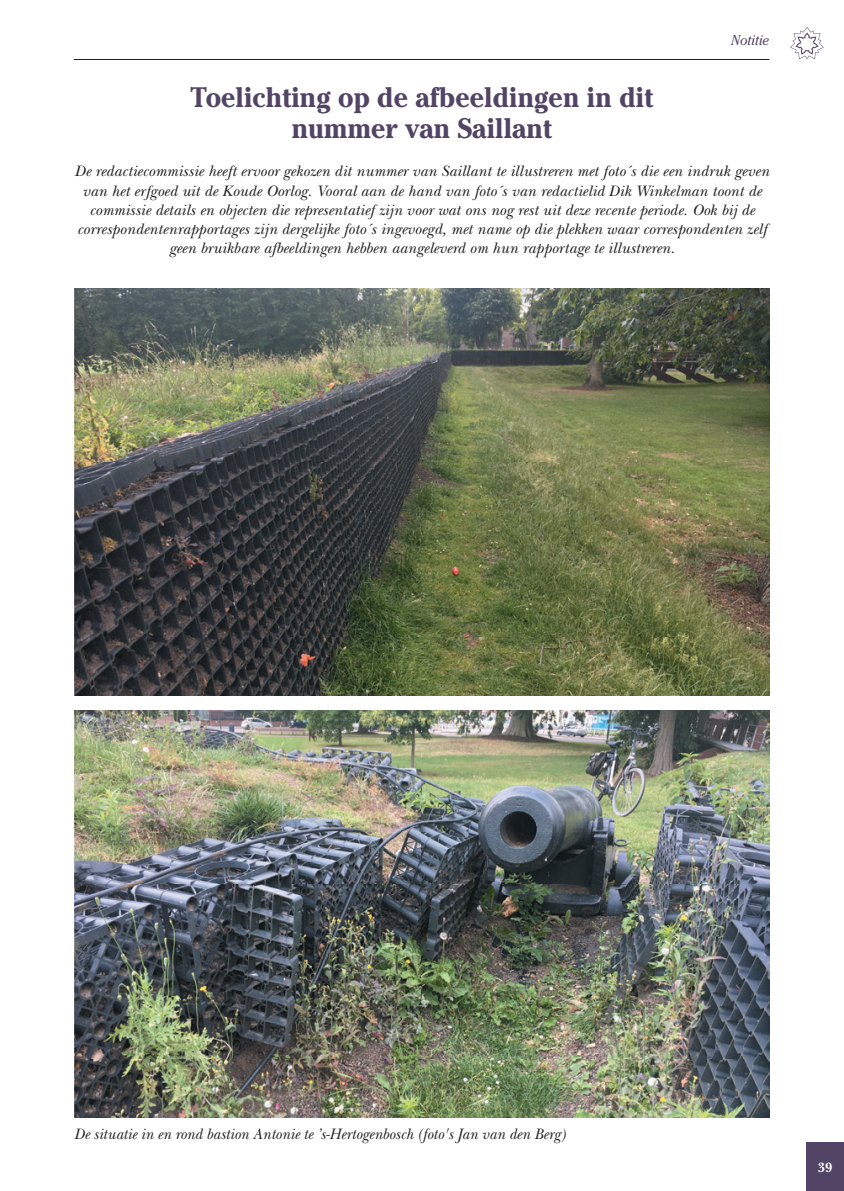
<style>
.page{position:relative;width:844px;height:1191px;background:#fff}
.page>*{position:absolute;margin:0;border:0;box-sizing:border-box;transform-origin:0 0}
.t1{font:700 28px/31.5px "Cheltenham Std";color:#524464;text-align:center;scale:.95 1}
.t2{font:italic 15.75px/19.2px "New Baskerville Std";letter-spacing:.01em;color:#231f20;text-align:center}
.t3{font:italic 15.75px "New Baskerville Std";letter-spacing:.01em;color:#231f20;scale:.95 1}
.t4{font:italic 14px "Cheltenham Std";letter-spacing:-.005em;color:#524464;scale:.95 1}
.t5{font:700 14px "New Baskerville Std";color:#fff}
</style>
<div class="page">
<hr style="left:74px;top:59px;width:695px;height:1px;background:#231f20">
<svg style="left:769px;top:27px;width:55px;height:33px"></svg>
<div style="left:806px;top:1142px;width:37px;height:49px;background:#524464"></div>
<img style="left:74px;top:289px;width:695px;height:406px">
<img style="left:74px;top:710px;width:695px;height:407px">
<p class="t4" style="left:731px;top:32px;width:42px">Notitie</p>
<h1 class="t1" style="left:190px;top:81px;width:489px">Toelichting op de afbeeldingen in dit nummer van Saillant</h1>
<p class="t2" style="left:75px;top:162px;width:695px">De redactiecommissie heeft ervoor gekozen dit nummer van Saillant te illustreren met foto´s die een indruk geven van het erfgoed uit de Koude Oorlog. Vooral aan de hand van foto´s van redactielid Dik Winkelman toont de commissie details en objecten die representatief zijn voor wat ons nog rest uit deze recente periode. Ook bij de correspondentenrapportages zijn dergelijke foto´s ingevoegd, met name op die plekken waar correspondenten zelf geen bruikbare afbeeldingen hebben aangeleverd om hun rapportage te illustreren.</p>
<p class="t3" style="left:74px;top:1124px;width:518px">De situatie in en rond bastion Antonie te ’s-Hertogenbosch (foto's Jan van den Berg)</p>
<p class="t5" style="left:817px;top:1158px;width:16px">39</p>
</div>
